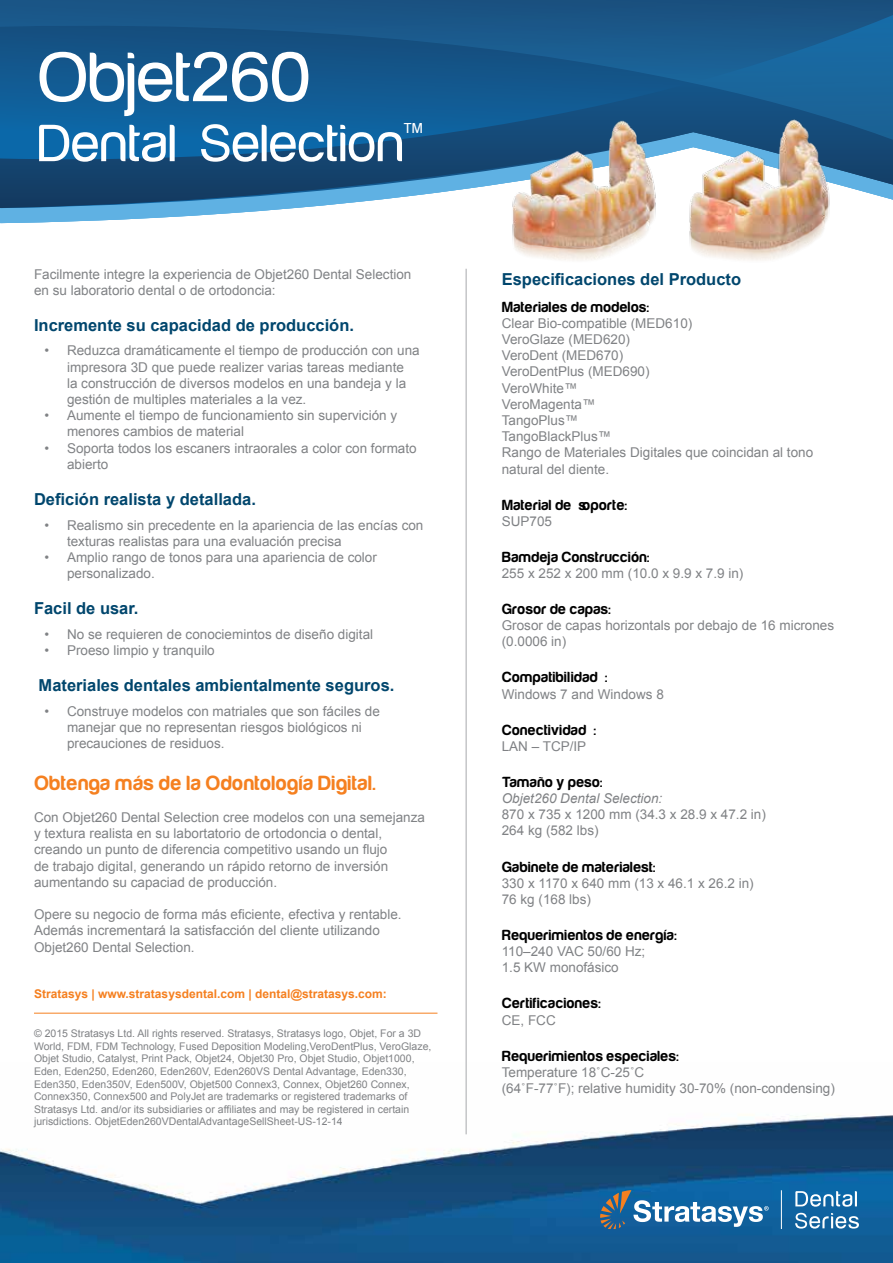
<style>
.page{position:relative;width:893px;height:1263px;background:#fff}
.page>*{position:absolute;margin:0;border:0;box-sizing:border-box;transform-origin:0 0}
.t1{font:72px "Harabara Normal";letter-spacing:-.05em;color:#fff}
.t2{font:54px "Harabara Normal";letter-spacing:-.04em;color:#fff}
.t3{font:700 21px "Harabara";color:#f58020}
.t4{font:700 16.5px "Arial";color:#00466d}
.t5{font:700 15px "Harabara";color:#000}
.t6{font:14.85px "Harabara Normal";color:#fff}
.t7{font:13.5px/16.2px "Arial";color:#808285}
.t8{font:italic 13.5px "Arial";color:#808285}
.t9{font:700 12px "Arial";color:#f58020}
.t10{font:10.5px/12.6px "Arial";color:#808285}
</style>
<div class="page">
<img style="left:0;top:1062px;width:893px;height:201px">
<svg style="left:0;top:208px;width:295px;height:15px;fill:#5fb1e3"></svg>
<svg style="left:0;top:179px;width:893px;height:29px"></svg>
<svg style="left:0;top:0;width:893px;height:179px;background:#15588c"></svg>
<hr style="left:781px;top:1190px;width:1px;height:39px;background:#fff">
<svg style="left:600px;top:1190px;width:169px;height:39px;background:#4680ac"></svg>
<svg style="left:795px;top:1191px;width:62px;height:16px"></svg>
<svg style="left:795px;top:1213px;width:64px;height:15px"></svg>
<hr style="left:466px;top:269px;width:1px;height:865px;background:#a7a9ac">
<hr style="left:34px;top:1013px;width:403px;height:1px;background:#f58020">
<img style="left:491px;top:90px;width:184px;height:171px">
<img style="left:666px;top:111px;width:197px;height:150px">
<h1 class="t1" style="left:36px;top:40px;width:278px">Objet260</h1>
<h2 class="t2" style="left:36px;top:116px;width:371px">Dental Selection</h2>
<p class="t6" style="left:403px;top:121px;width:21px">TM</p>
<p class="t7" style="left:34px;top:266px;width:379px">Facilmente integre la experiencia de Objet260 Dental Selection en su laboratorio dental o de ortodoncia:</p>
<p class="t4" style="left:34px;top:314px;width:322px">Incremente su capacidad de producción.</p>
<p class="t7" style="left:67px;top:343px;width:354px;text-indent:-23px">• Reduzca dramáticamente el tiempo de producción con una impresora 3D que puede realizer varias tareas mediante<br>la construcción de diversos modelos en una bandeja y la gestión de multiples materiales a la vez.</p>
<p class="t7" style="left:67px;top:408px;width:332px;text-indent:-23px">• Aumente el tiempo de funcionamiento sin supervición y menores cambios de material</p>
<p class="t7" style="left:67px;top:440px;width:351px;text-indent:-23px">• Soporta todos los escaners intraorales a color con formato abierto</p>
<p class="t4" style="left:34px;top:488px;width:223px">Defición realista y detallada.</p>
<p class="t7" style="left:67px;top:517px;width:358px;text-indent:-23px">• Realismo sin precedente en la apariencia de las encías con texturas realistas para una evaluación precisa</p>
<p class="t7" style="left:67px;top:549px;width:311px;text-indent:-23px">• Amplio rango de tonos para una apariencia de color personalizado.</p>
<p class="t4" style="left:34px;top:597px;width:106px">Facil de usar.</p>
<p class="t7" style="left:45px;top:626px;width:330px">• No se requieren de conociemintos de diseño digital</p>
<p class="t7" style="left:45px;top:642px;width:172px">• Proeso limpio y tranquilo</p>
<p class="t4" style="left:39px;top:674px;width:357px">Materiales dentales ambientalmente seguros.</p>
<p class="t7" style="left:67px;top:703px;width:314px;text-indent:-23px">• Construye modelos con matriales que son fáciles de manejar que no representan riesgos biológicos ni precauciones de residuos.</p>
<h3 class="t3" style="left:34px;top:772px;width:343px">Obtenga más de la Odontología Digital.</h3>
<p class="t7" style="left:34px;top:809px;width:392px">Con Objet260 Dental Selection cree modelos con una semejanza y textura realista en su labortatorio de ortodoncia o dental, creando un punto de diferencia competitivo usando un flujo<br>de trabajo digital, generando un rápido retorno de inversión aumentando su capaciad de producción.</p>
<p class="t7" style="left:34px;top:906px;width:369px">Opere su negocio de forma más eficiente, efectiva y rentable.<br>Además incrementará la satisfacción del cliente utilizando<br>Objet260 Dental Selection.</p>
<p class="t9" style="left:34px;top:985px;width:354px">Stratasys | www.stratasysdental.com | dental@stratasys.com:</p>
<p class="t10" style="left:34px;top:1027px;width:399px">© 2015 Stratasys Ltd. All rights reserved. Stratasys, Stratasys logo, Objet, For a 3D World, FDM, FDM Technology, Fused Deposition Modeling,VeroDentPlus, VeroGlaze, Objet Studio, Catalyst, Print Pack, Objet24, Objet30 Pro, Objet Studio, Objet1000, Eden, Eden250, Eden260, Eden260V, Eden260VS Dental Advantage, Eden330, Eden350, Eden350V, Eden500V, Objet500 Connex3, Connex, Objet260 Connex, Connex350, Connex500 and PolyJet are trademarks or registered trademarks of Stratasys Ltd. and/or its subsidiaries or affiliates and may be registered in certain jurisdictions. ObjetEden260VDentalAdvantageSellSheet-US-12-14</p>
<p class="t4" style="left:502px;top:268px;width:241px">Especificaciones del Producto</p>
<p class="t5" style="left:502px;top:299px;width:149px">Materiales de modelos:</p>
<p class="t7" style="left:502px;top:315px;width:313px">Clear Bio-compatible (MED610)<br>VeroGlaze (MED620)<br>VeroDent (MED670)<br>VeroDentPlus (MED690)<br>VeroWhite™<br>VeroMagenta™<br>TangoPlus™<br>TangoBlackPlus™<br>Rango de Materiales Digitales que coincidan al tono natural del diente.</p>
<p class="t5" style="left:502px;top:497px;width:127px">Material de soporte:</p>
<p class="t7" style="left:502px;top:513px;width:52px">SUP705</p>
<p class="t5" style="left:502px;top:549px;width:149px">Bamdeja Construcción:</p>
<p class="t7" style="left:502px;top:565px;width:243px">255 x 252 x 200 mm (10.0 x 9.9 x 7.9 in)</p>
<p class="t5" style="left:502px;top:601px;width:111px">Grosor de capas:</p>
<p class="t7" style="left:502px;top:617px;width:334px">Grosor de capas horizontals por debajo de 16 micrones (0.0006 in)</p>
<p class="t5" style="left:502px;top:670px;width:107px">Compatibilidad :</p>
<p class="t7" style="left:502px;top:686px;width:164px">Windows 7 and Windows 8</p>
<p class="t5" style="left:502px;top:722px;width:96px">Conectividad :</p>
<p class="t7" style="left:502px;top:738px;width:86px">LAN – TCP/IP</p>
<p class="t5" style="left:502px;top:774px;width:102px">Tamaño y peso:</p>
<p class="t8" style="left:502px;top:790px;width:162px">Objet260 Dental Selection:</p>
<p class="t7" style="left:502px;top:806px;width:266px">870 x 735 x 1200 mm (34.3 x 28.9 x 47.2 in)<br>264 kg (582 lbs)</p>
<p class="t5" style="left:502px;top:859px;width:155px">Gabinete de materialest:</p>
<p class="t7" style="left:502px;top:875px;width:253px">330 x 1170 x 640 mm (13 x 46.1 x 26.2 in)<br>76 kg (168 lbs)</p>
<p class="t5" style="left:502px;top:927px;width:176px">Requerimientos de energía:</p>
<p class="t7" style="left:502px;top:943px;width:145px">110–240 VAC 50/60 Hz;<br>1.5 KW monofásico</p>
<p class="t5" style="left:502px;top:995px;width:101px">Certificaciones:</p>
<p class="t7" style="left:502px;top:1012px;width:55px">CE, FCC</p>
<p class="t5" style="left:502px;top:1048px;width:179px">Requerimientos especiales:</p>
<p class="t7" style="left:502px;top:1064px;width:335px">Temperature 18˚C-25˚C<br>(64˚F-77˚F); relative humidity 30-70% (non-condensing)</p>
</div>
